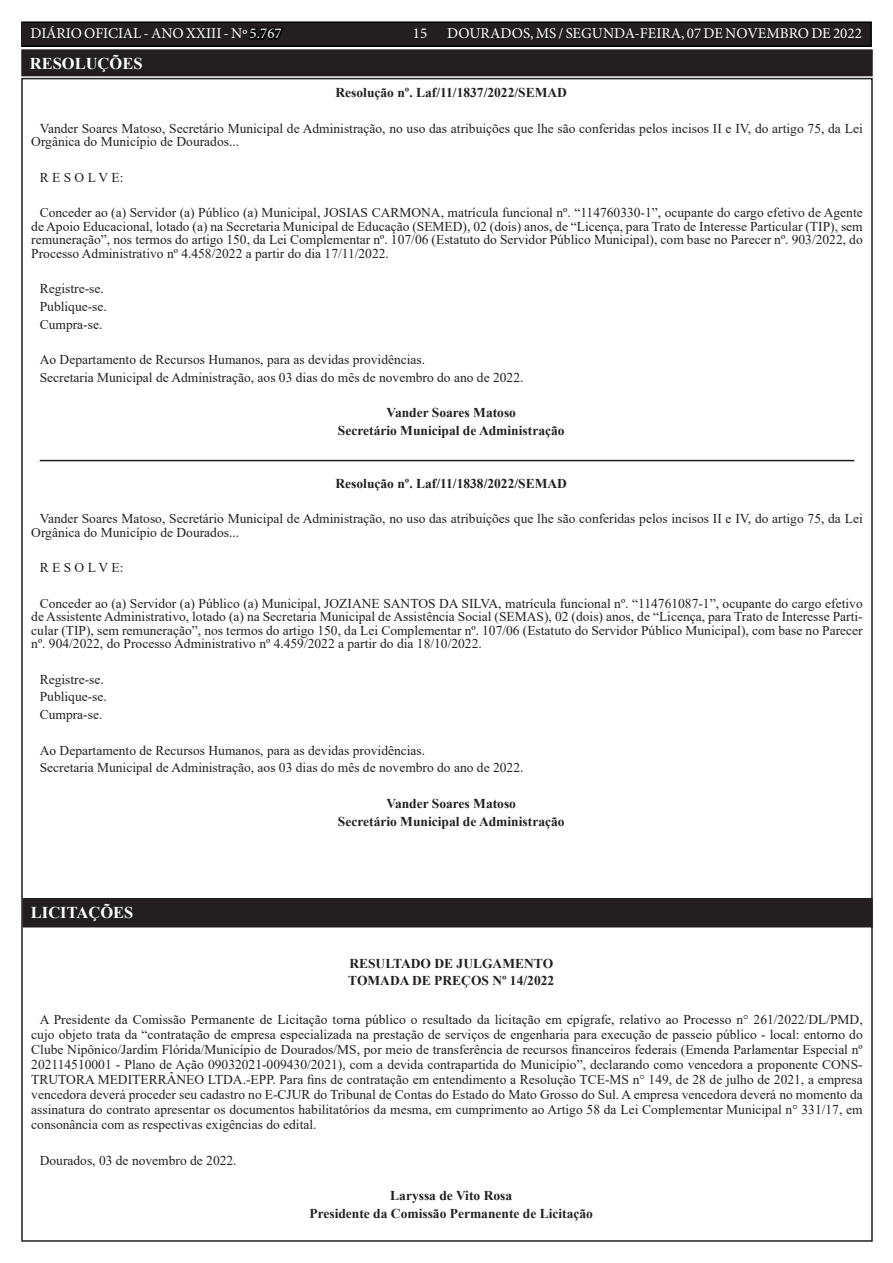
<style>
.page{position:relative;width:893px;height:1263px;background:#fff}
.page>*{position:absolute;margin:0;border:0;box-sizing:border-box;transform-origin:0 0}
.t1{font:700 16.5px "Times New Roman";color:#fff}
.t2{font:15px "Minion Pro";color:#fff}
.t3{font:13.5px/13.5px "Times New Roman";color:#231f20}
.t4{font:700 13.5px/17.7px "Times New Roman";color:#231f20;text-align:center}
.s1{color:#000}
</style>
<div class="page">
<div style="left:21px;top:22px;width:850px;height:24px;background:#231f20"></div>
<div style="left:21px;top:21px;width:851px;height:26px;border:2px solid #000"></div>
<hr style="left:40px;top:460px;width:814px;height:1px;background:#231f20">
<div style="left:25px;top:900px;width:846px;height:25px;background:#231f20"></div>
<div style="left:22px;top:898px;width:851px;height:29px;border:4px solid #231f20"></div>
<div style="left:23px;top:51px;width:848px;height:23px;background:#231f20"></div>
<div style="left:21px;top:49px;width:852px;height:27px;border:4px solid #231f20"></div>
<p class="t2" style="left:31px;top:24px;width:253px">DIÁRIO OFICIAL - ANO XXIII - Nº <span class="s1">5.767</span></p>
<p class="t2" style="left:413px;top:24px;width:16px">15</p>
<p class="t2" style="left:447px;top:24px;width:416px">DOURADOS, MS / SEGUNDA-FEIRA, 07 DE NOVEMBRO DE 2022</p>
<p class="t1" style="left:30px;top:52px;width:114px">RESOLUÇÕES</p>
<p class="t4" style="left:336px;top:83px;width:233px">Resolução nº. Laf/11/1837/2022/SEMAD</p>
<p class="t3" style="left:31px;top:121px;width:833px;text-indent:9px">Vander Soares Matoso, Secretário Municipal de Administração, no uso das atribuições que lhe são conferidas pelos incisos II e IV, do artigo 75, da Lei<br>Orgânica do Município de Dourados...</p>
<p class="t3" style="left:40px;top:170px;width:85px">R E S O L V E:</p>
<p class="t3" style="left:31px;top:205px;width:833px;text-align:justify;text-indent:9px">Conceder ao (a) Servidor (a) Público (a) Municipal, JOSIAS CARMONA, matrícula funcional nº. “114760330-1”, ocupante do cargo efetivo de Agente de Apoio Educacional, lotado (a) na Secretaria Municipal de Educação (SEMED), 02 (dois) anos, de “Licença, para Trato de Interesse Particular (TIP), sem remuneração”, nos termos do artigo 150, da Lei Complementar nº. 107/06 (Estatuto do Servidor Público Municipal), com base no Parecer nº. 903/2022, do Processo Administrativo nº 4.458/2022 a partir do dia 17/11/2022.</p>
<p class="t3" style="left:40px;top:279px;width:69px;line-height:17.7px">Registre-se.<br>Publique-se.<br>Cumpra-se.</p>
<p class="t3" style="left:40px;top:350px;width:485px;line-height:17.7px">Ao Departamento de Recursos Humanos, para as devidas providências.<br>Secretaria Municipal de Administração, aos 03 dias do mês de novembro do ano de 2022.</p>
<p class="t4" style="left:338px;top:404px;width:228px">Vander Soares Matoso<br>Secretário Municipal de Administração</p>
<p class="t4" style="left:336px;top:474px;width:233px">Resolução nº. Laf/11/1838/2022/SEMAD</p>
<p class="t3" style="left:31px;top:511px;width:833px;text-indent:9px">Vander Soares Matoso, Secretário Municipal de Administração, no uso das atribuições que lhe são conferidas pelos incisos II e IV, do artigo 75, da Lei<br>Orgânica do Município de Dourados...</p>
<p class="t3" style="left:40px;top:560px;width:85px">R E S O L V E:</p>
<p class="t3" style="left:31px;top:596px;width:833px;text-align:justify;text-indent:9px">Conceder ao (a) Servidor (a) Público (a) Municipal, JOZIANE SANTOS DA SILVA, matrícula funcional nº. “114761087-1”, ocupante do cargo efetivo de Assistente Administrativo, lotado (a) na Secretaria Municipal de Assistência Social (SEMAS), 02 (dois) anos, de “Licença, para Trato de Interesse Parti&shy;cular (TIP), sem remuneração”, nos termos do artigo 150, da Lei Complementar nº. 107/06 (Estatuto do Servidor Público Municipal), com base no Parecer nº. 904/2022, do Processo Administrativo nº 4.459/2022 a partir do dia 18/10/2022.</p>
<p class="t3" style="left:40px;top:670px;width:69px;line-height:17.7px">Registre-se.<br>Publique-se.<br>Cumpra-se.</p>
<p class="t3" style="left:40px;top:741px;width:485px;line-height:17.7px">Ao Departamento de Recursos Humanos, para as devidas providências.<br>Secretaria Municipal de Administração, aos 03 dias do mês de novembro do ano de 2022.</p>
<p class="t4" style="left:338px;top:794px;width:228px">Vander Soares Matoso<br>Secretário Municipal de Administração</p>
<p class="t1" style="left:31px;top:900px;width:104px">LICITAÇÕES</p>
<p class="t4" style="left:348px;top:954px;width:207px;text-align:left">RESULTADO DE JULGAMENTO<br>TOMADA DE PREÇOS Nº 14/2022</p>
<p class="t3" style="left:31px;top:1011px;width:833px;line-height:15px;text-align:justify;text-indent:9px">A Presidente da Comissão Permanente de Licitação torna público o resultado da licitação em epígrafe, relativo ao Processo n° 261/2022/DL/PMD, cujo objeto trata da “contratação de empresa especializada na prestação de serviços de engenharia para execução de passeio público - local: entorno do Clube Nipônico/Jardim Flórida/Município de Dourados/MS, por meio de transferência de recursos financeiros federais (Emenda Parlamentar Especial nº 202114510001 - Plano de Ação 09032021-009430/2021), com a devida contrapartida do Município”, declarando como vencedora a proponente CONS-TRUTORA MEDITERRÂNEO LTDA.-EPP. Para fins de contratação em entendimento a Resolução TCE-MS n° 149, de 28 de julho de 2021, a empresa vencedora deverá proceder seu cadastro no E-CJUR do Tribunal de Contas do Estado do Mato Grosso do Sul. A empresa vencedora deverá no momento da assinatura do contrato apresentar os documentos habilitatórios da mesma, em cumprimento ao Artigo 58 da Lei Complementar Municipal n° 331/17, em consonância com as respectivas exigências do edital.</p>
<p class="t3" style="left:40px;top:1153px;width:198px">Dourados, 03 de novembro de 2022.</p>
<p class="t4" style="left:309px;top:1186px;width:285px">Laryssa de Vito Rosa<br>Presidente da Comissão Permanente de Licitação</p>
</div>
